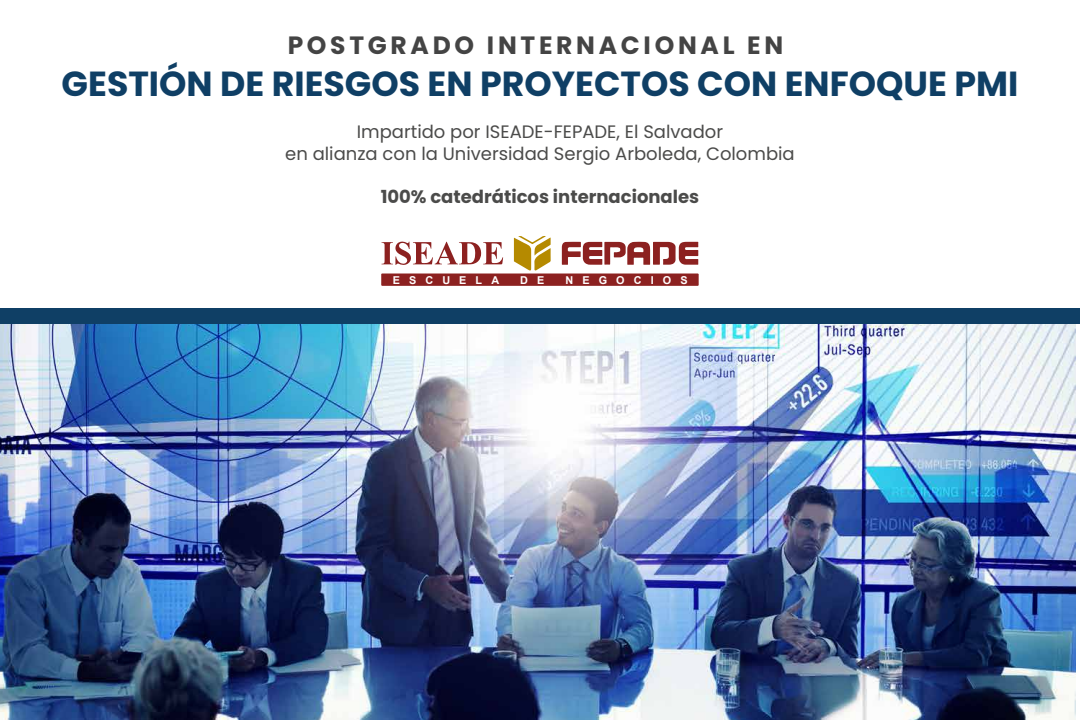
<style>
.page{position:relative;width:1080px;height:720px;background:#fff}
.page>*{position:absolute;margin:0;border:0;box-sizing:border-box;transform-origin:0 0}
.t1{font:700 34.8px "Poppins";color:#0f3f65}
.t2{font:700 25px "Poppins";letter-spacing:.15em;color:#444}
.t3{font:18px/21.6px "Poppins";color:#4b4b4a;text-align:center}
.t4{font:700 18px "Poppins";color:#4b4b4a}
.t5{font:700 10.8px "Arial";letter-spacing:.84em;color:#fff}
</style>
<div class="page">
<div style="left:0;top:308px;width:1080px;height:15px;background:#0f3f65"></div>
<svg style="left:381px;top:236px;width:318px;height:50px"></svg>
<div style="left:381px;top:274px;width:317px;height:12px;background:#8c2120"></div>
<img style="left:0;top:324px;width:1076px;height:396px">
<h2 class="t2" style="left:288px;top:31px;width:497px">POSTGRADO INTERNACIONAL EN</h2>
<h1 class="t1" style="left:62px;top:64px;width:958px">GESTIÓN DE RIESGOS EN PROYECTOS CON ENFOQUE PMI</h1>
<p class="t3" style="left:285px;top:121px;width:511px">Impartido por ISEADE-FEPADE, El Salvador<br>en alianza con la Universidad Sergio Arboleda, Colombia</p>
<p class="t4" style="left:381px;top:186px;width:320px">100% catedráticos internacionales</p>
<p class="t5" style="left:393px;top:273px;width:108px">ESCUELA</p>
<p class="t5" style="left:520px;top:273px;width:26px">D E</p>
<p class="t5" style="left:565px;top:273px;width:124px">NEGOCIOS</p>
</div>
